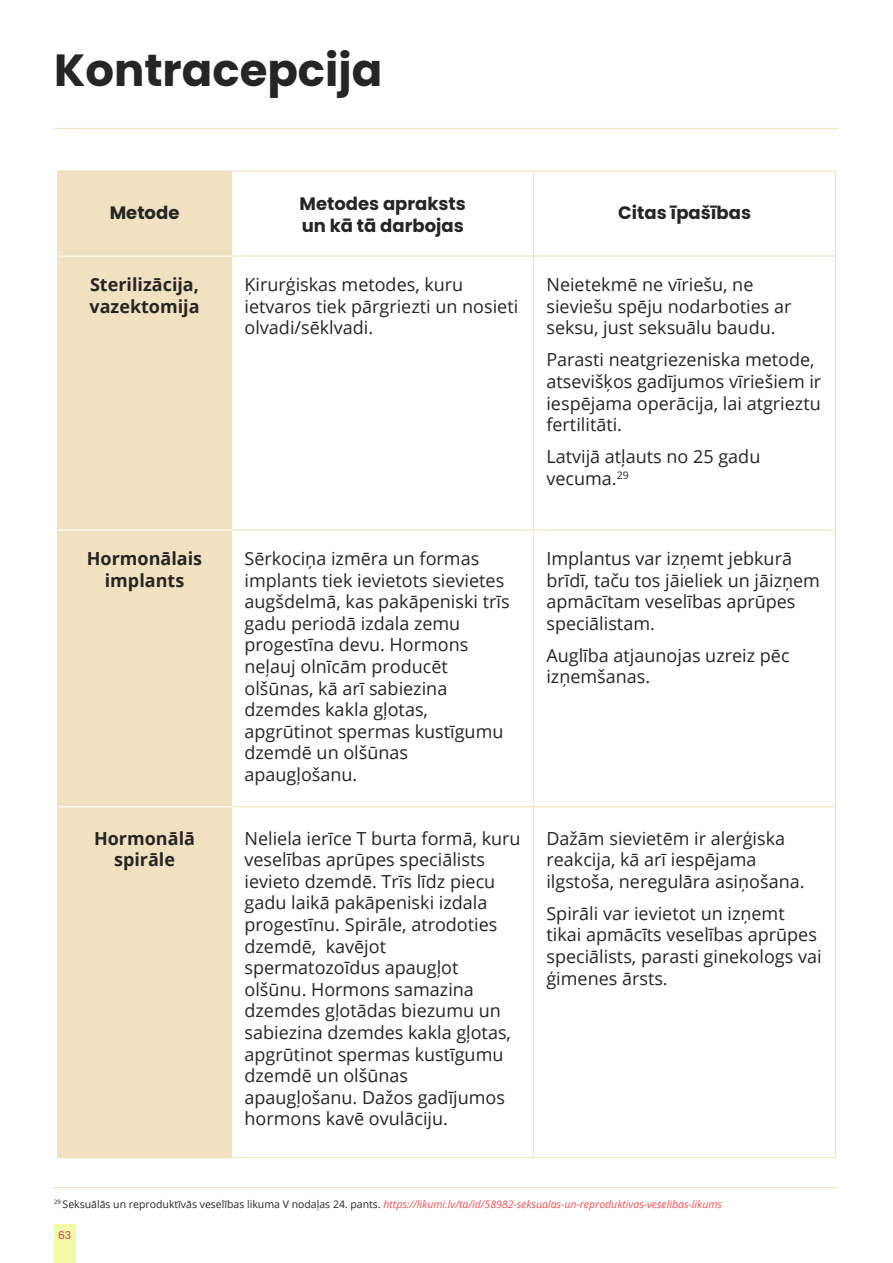
<style>
.page{position:relative;width:893px;height:1263px;background:#fff}
.page>*{position:absolute;margin:0;border:0;box-sizing:border-box;transform-origin:0 0}
.t1{font:700 45px "Poppins";color:#252525}
.t2{font:18px/21.6px "Open Sans";color:#252525}
.t3{font:700 18px/21.6px "Open Sans";color:#252525;text-align:center}
.t4{font:700 18px/21.6px "Poppins";color:#252525}
.t5{font:10.8px "Poppins";color:#e0335b}
.t6{font:italic 10.5px "Open Sans";color:#fa4e53}
.s1{font-style:normal;color:#252525}
</style>
<div class="page">
<hr style="left:54px;top:128px;width:784px;height:1px;background:#f1e1c0">
<div style="left:54px;top:1225px;width:21px;height:38px;background:#f2faa5"></div>
<div style="left:57px;top:171px;width:175px;height:85px;background:#f1e1c0"></div>
<div style="left:57px;top:254px;width:175px;height:904px;background:#f1e1c0"></div>
<hr style="left:533px;top:171px;width:1px;height:987px;background:#f1e1c0">
<hr style="left:835px;top:171px;width:1px;height:987px;background:#f1e1c0">
<hr style="left:57px;top:255px;width:779px;height:2px;background:#f1e1c0">
<hr style="left:57px;top:170px;width:779px;height:2px;background:#f1e1c0">
<hr style="left:57px;top:1157px;width:779px;height:1px;background:#f1e1c0">
<hr style="left:57px;top:255px;width:175px;height:2px;background:#fff">
<hr style="left:57px;top:529px;width:779px;height:2px;background:#f1e1c0">
<hr style="left:57px;top:529px;width:175px;height:2px;background:#fff">
<hr style="left:57px;top:806px;width:779px;height:1px;background:#f1e1c0">
<hr style="left:57px;top:806px;width:175px;height:1px;background:#fff">
<hr style="left:54px;top:1187px;width:784px;height:1px;background:#f1e1c0">
<h1 class="t1" style="left:54px;top:44px;width:330px">Kontracepcija</h1>
<p class="t4" style="left:110px;top:202px;width:71px">Metode</p>
<p class="t4" style="left:299px;top:193px;width:168px">Metodes apraksts un kā tā darbojas</p>
<p class="t4" style="left:618px;top:202px;width:134px">Citas īpašības</p>
<p class="t3" style="left:89px;top:273px;width:112px;text-align:left">Sterilizācija, vazektomija</p>
<p class="t2" style="left:244px;top:273px;width:275px">Ķirurģiskas metodes, kuru ietvaros tiek pārgriezti un nosieti olvadi/sēklvadi.</p>
<p class="t2" style="left:546px;top:273px;width:247px">Neietekmē ne vīriešu, ne sieviešu spēju nodarboties ar seksu, just seksuālu baudu.</p>
<p class="t2" style="left:546px;top:348px;width:276px">Parasti neatgriezeniska metode, atsevišķos gadījumos vīriešiem ir iespējama operācija, lai atgrieztu fertilitāti.</p>
<p class="t2" style="left:546px;top:445px;width:215px">Latvijā atļauts no 25 gadu vecuma.<sup>29</sup></p>
<p class="t3" style="left:87px;top:547px;width:117px">Hormonālais implants</p>
<p class="t2" style="left:244px;top:547px;width:267px">Sērkociņa izmēra un formas implants tiek ievietots sievietes augšdelmā, kas pakāpeniski trīs gadu periodā izdala zemu progestīna devu. Hormons neļauj olnīcām producēt olšūnas, kā arī sabiezina dzemdes kakla gļotas, apgrūtinot spermas kustīgumu dzemdē un olšūnas apaugļošanu.</p>
<p class="t2" style="left:546px;top:547px;width:275px">Implantus var izņemt jebkurā brīdī, taču tos jāieliek un jāizņem apmācītam veselības aprūpes speciālistam.</p>
<p class="t2" style="left:546px;top:644px;width:245px">Auglība atjaunojas uzreiz pēc izņemšanas.</p>
<p class="t3" style="left:94px;top:827px;width:102px">Hormonālā spirāle</p>
<p class="t2" style="left:244px;top:827px;width:278px">Neliela ierīce T burta formā, kuru veselības aprūpes speciālists ievieto dzemdē. Trīs līdz piecu gadu laikā pakāpeniski izdala progestīnu. Spirāle, atrodoties dzemdē, kavējot spermatozoīdus apaugļot olšūnu. Hormons samazina dzemdes gļotādas biezumu un sabiezina dzemdes kakla gļotas, apgrūtinot spermas kustīgumu dzemdē un olšūnas apaugļošanu. Dažos gadījumos hormons kavē ovulāciju.</p>
<p class="t2" style="left:546px;top:827px;width:260px">Dažām sievietēm ir alerģiska reakcija, kā arī iespējama ilgstoša, neregulāra asiņošana.</p>
<p class="t2" style="left:546px;top:902px;width:277px">Spirāli var ievietot un izņemt tikai apmācīts veselības aprūpes speciālists, parasti ginekologs vai ģimenes ārsts.</p>
<p class="t6" style="left:54px;top:1197px;width:670px"><sup>29</sup> <span class="s1">Seksuālās un reproduktīvās veselības likuma V nodaļas 24. pants.</span> https://likumi.lv/ta/id/58982-seksualas-un-reproduktivas-veselibas-likums</p>
<p class="t5" style="left:58px;top:1229px;width:15px">63</p>
</div>
